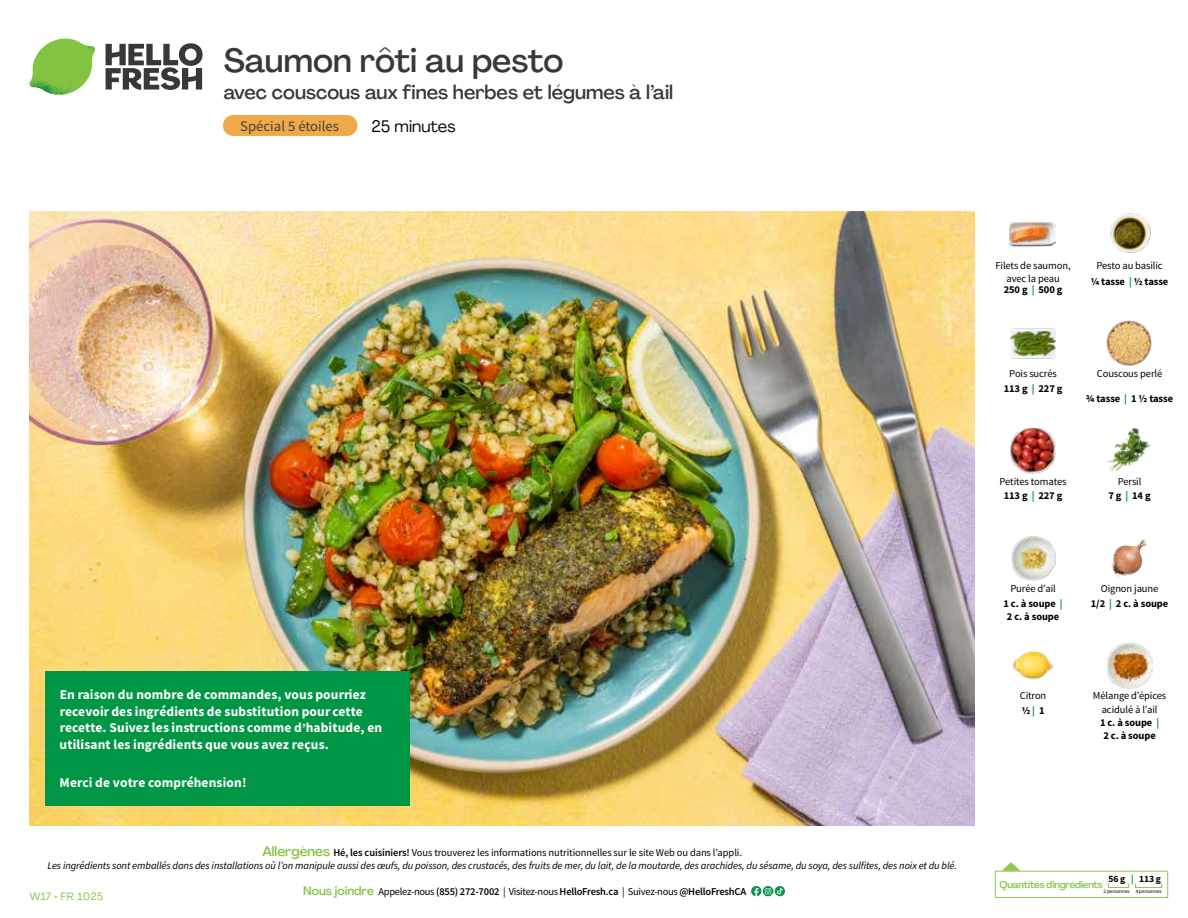
<style>
.page{position:relative;width:1188px;height:918px;background:#fff}
.page>*{position:absolute;margin:0;border:0;box-sizing:border-box;transform-origin:0 0}
.t1{font:500 33px "Agrandir";letter-spacing:-.005em;color:#383839}
.t2{font:500 19.5px "Agrandir";color:#383839}
.t3{font:16.5px "Agrandir";color:#000}
.t4{font:14.7px "Source Sans Pro";color:#414042}
.t5{font:13.5px/16.5px "Source Sans Variable";letter-spacing:.01em;color:#fff}
.t6{font:italic 10.5px/13.5px "Source Sans Pro";letter-spacing:-.01em;color:#000;text-align:center}
.t7{font:10.5px/14.9px "Source Sans Pro";letter-spacing:-.01em;color:#000;text-align:center}
.t8{font:600 10.5px "Source Sans Pro";letter-spacing:-.02em;color:#000}
.t9{font:700 10.5px/14.9px "Source Sans Pro";letter-spacing:-.01em;color:#000;text-align:center}
.t10{font:10.5px "Agrandir";letter-spacing:.05em;color:#82c341}
.t11{font:500 9.75px "Agrandir";letter-spacing:-.025em;color:#82c341}
.t12{font:700 9.6px "Source Sans Pro";color:#000}
.t13{font:5.25px "Source Sans Pro";letter-spacing:-.01em;color:#000}
.s1{font-size:12px}
.s2{font-family:"Agrandir";font-weight:500;font-style:normal;font-size:13.5px;color:#82c341}
.s3{font-weight:600;font-style:normal}
.s4{font-style:normal}
.s5{font-family:"Agrandir";font-weight:500;font-size:12px;color:#82c341}
.s6{font-weight:400}
.s7{color:#0b9446}
.s8{font-weight:700}
.s9{font-weight:700;color:#0b9446}
</style>
<div class="page">
<svg style="left:106px;top:43px;width:97px;height:47px"></svg>
<svg style="left:34px;top:39px;width:59px;height:38px"></svg>
<img style="left:65px;top:39px;width:30px;height:25px">
<img style="left:33px;top:60px;width:56px;height:10px">
<img style="left:29px;top:64px;width:58px;height:31px">
<img style="left:64px;top:70px;width:25px;height:24px">
<img style="left:30px;top:211px;width:945px;height:615px">
<svg style="left:775px;top:886px;width:10px;height:10px"></svg>
<svg style="left:751px;top:886px;width:32px;height:10px"></svg>
<svg style="left:1002px;top:862px;width:19px;height:9px"></svg>
<div style="left:995px;top:871px;width:173px;height:27px;border:1px solid #91c84e"></div>
<div style="left:1108px;top:883px;width:21px;height:5px;border:1px solid #91c84e"></div>
<div style="left:1135px;top:883px;width:27px;height:5px;border:1px solid #91c84e"></div>
<div style="left:45px;top:671px;width:365px;height:135px;background:#009646"></div>
<img style="left:1011px;top:328px;width:45px;height:31px">
<img style="left:1106px;top:321px;width:46px;height:45px">
<img style="left:1011px;top:428px;width:45px;height:46px">
<img style="left:1107px;top:428px;width:44px;height:44px">
<img style="left:1011px;top:536px;width:45px;height:45px">
<img style="left:1111px;top:539px;width:36px;height:38px">
<img style="left:1013px;top:651px;width:40px;height:29px">
<img style="left:1110px;top:213px;width:41px;height:40px">
<img style="left:1010px;top:222px;width:45px;height:25px">
<img style="left:1107px;top:643px;width:45px;height:45px">
<div style="left:223px;top:115px;width:134px;height:21px;background:#f0a948;border-radius:10px"></div>
<h1 class="t1" style="left:224px;top:40px;width:341px">Saumon rôti au pesto</h1>
<h2 class="t2" style="left:224px;top:80px;width:451px">avec couscous aux fines herbes et légumes à l’ail</h2>
<h3 class="t3" style="left:372px;top:116px;width:86px">25 minutes</h3>
<h3 class="t4" style="left:240px;top:117px;width:100px">Spécial 5 étoiles</h3>
<p class="t5" style="left:60px;top:687px;width:324px">En raison du nombre de commandes, vous pourriez recevoir des ingrédients de substitution pour cette recette. Suivez les instructions comme d<span class="s1">’</span>habitude, en utilisant les ingrédients que vous avez reçus.</p>
<p class="t5" style="left:60px;top:775px;width:189px">Merci de votre compréhension!</p>
<p class="t6" style="left:47px;top:846px;width:911px"><span class="s2">Allergènes</span> <span class="s3">Hé, les cuisiniers!</span> <span class="s4">Vous trouverez les informations nutritionnelles sur le site Web ou dans l’appli.<br></span>Les ingrédients sont emballés dans des installations où l’on manipule aussi des œufs, du poisson, des crustacés, des fruits de mer, du lait, de la moutarde, des arachides, du sésame, du soya, des sulfites, des noix et du blé.</p>
<p class="t10" style="left:30px;top:890px;width:75px">W17 • FR 1025</p>
<p class="t8" style="left:303px;top:885px;width:445px"><span class="s5">Nous joindre</span> <span class="s6">Appelez-nous</span> (855) 272-7002 <span class="s6">| Visitez-nous</span> HelloFresh.ca <span class="s6">| Suivez-nous</span> @HelloFreshCA</p>
<p class="t7" style="left:995px;top:259px;width:77px;line-height:13.5px">Filets de saumon, avec la peau</p>
<p class="t9" style="left:1004px;top:283px;width:60px">250 g <span class="s7">|</span> 500 g</p>
<p class="t7" style="left:1091px;top:258px;width:79px;line-height:15.6px">Pesto au basilic<br><span class="s8">¼ tasse</span> <span class="s9">|</span> <span class="s8">½ tasse</span></p>
<p class="t7" style="left:1004px;top:366px;width:60px">Pois sucrés<br><span class="s8">113 g</span> <span class="s9">|</span> <span class="s8">227 g</span></p>
<p class="t7" style="left:1097px;top:366px;width:67px">Couscous perlé</p>
<p class="t9" style="left:1086px;top:391px;width:89px">¾ tasse <span class="s7">|</span> 1 ½ tasse</p>
<p class="t7" style="left:1000px;top:474px;width:68px">Petites tomates<br><span class="s8">113 g</span> <span class="s9">|</span> <span class="s8">227 g</span></p>
<p class="t7" style="left:1108px;top:474px;width:44px">Persil<br><span class="s8">7 g</span> <span class="s9">|</span> <span class="s8">14 g</span></p>
<p class="t7" style="left:1004px;top:581px;width:61px">Purée d’ail<br><span class="s8">1 c. à soupe</span> <span class="s9">|</span></p>
<p class="t9" style="left:1007px;top:610px;width:54px">2 c. à soupe</p>
<p class="t9" style="left:1091px;top:581px;width:79px"><span class="s6">Oignon jaune<br></span>1/2 <span class="s7">|</span> 2 c. à soupe</p>
<p class="t7" style="left:1020px;top:689px;width:28px;text-align:left">Citron<br><span class="s8">1/2</span> <span class="s9">|</span> <span class="s8">1</span></p>
<p class="t7" style="left:1093px;top:689px;width:75px;line-height:13.4px">Mélange d’épices acidulé à l’ail<br><span class="s8">1 c. à soupe</span> <span class="s9">|<br></span><span class="s8">2 c. à soupe</span></p>
<p class="t12" style="left:1108px;top:873px;width:54px">56 g <span class="s7">|</span> 113 g</p>
<p class="t13" style="left:1103px;top:888px;width:60px">2 personnes 4 personnes</p>
<p class="t11" style="left:1000px;top:878px;width:105px">Quantités d'ingrédients</p>
</div>
